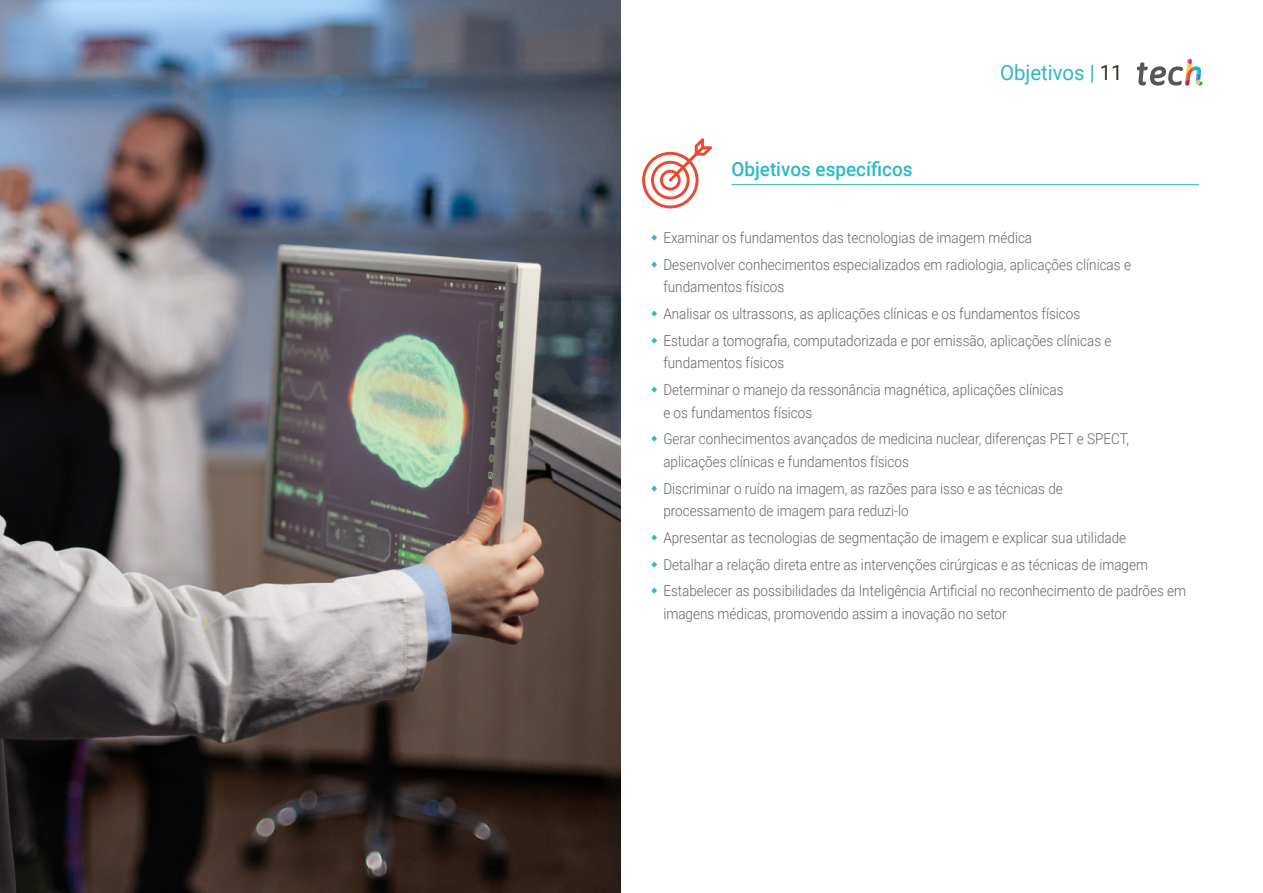
<style>
.page{position:relative;width:1263px;height:893px;background:#fff}
.page>*{position:absolute;margin:0;border:0;box-sizing:border-box;transform-origin:0 0}
.t1{font:21px "Roboto";color:#2db8c5}
.t2{font:500 19.5px "Roboto";color:#2db8c5}
.t3{font:300 15px/26.7px "Roboto";color:#61646a;scale:.9 1}
.s1{color:#312e20}
</style>
<div class="page">
<svg style="left:1137px;top:59px;width:65px;height:27px"></svg>
<hr style="left:731px;top:184px;width:468px;height:1px;background:#2db8c5">
<svg style="left:642px;top:138px;width:70px;height:70px"></svg>
<img style="left:0;top:0;width:621px;height:893px">
<h2 class="t2" style="left:731px;top:156px;width:183px">Objetivos específicos</h2>
<h1 class="t1" style="left:1000px;top:57px;width:124px">Objetivos | <span class="s1">11</span></h1>
<p class="t3" style="left:663px;top:224px;width:521px">Examinar os fundamentos das tecnologias de imagem médica<br>Desenvolver conhecimentos especializados em radiologia, aplicações clínicas e</p>
<p class="t3" style="left:663px;top:273px;width:499px">fundamentos físicos<br>Analisar os ultrassons, as aplicações clínicas e os fundamentos físicos<br>Estudar a tomografia, computadorizada e por emissão, aplicações clínicas e</p>
<p class="t3" style="left:663px;top:349px;width:446px">fundamentos físicos<br>Determinar o manejo da ressonância magnética, aplicações clínicas</p>
<p class="t3" style="left:663px;top:398px;width:519px">e os fundamentos físicos<br>Gerar conhecimentos avançados de medicina nuclear, diferenças PET e SPECT,</p>
<p class="t3" style="left:663px;top:448px;width:445px">aplicações clínicas e fundamentos físicos<br>Discriminar o ruído na imagem, as razões para isso e as técnicas de</p>
<p class="t3" style="left:663px;top:497px;width:582px">processamento de imagem para reduzi-lo<br>Apresentar as tecnologias de segmentação de imagem e explicar sua utilidade<br>Detalhar a relação direta entre as intervenções cirúrgicas e as técnicas de imagem Estabelecer as possibilidades da Inteligência Artificial no reconhecimento de padrões em</p>
<p class="t3" style="left:663px;top:600px;width:383px">imagens médicas, promovendo assim a inovação no setor</p>
</div>
